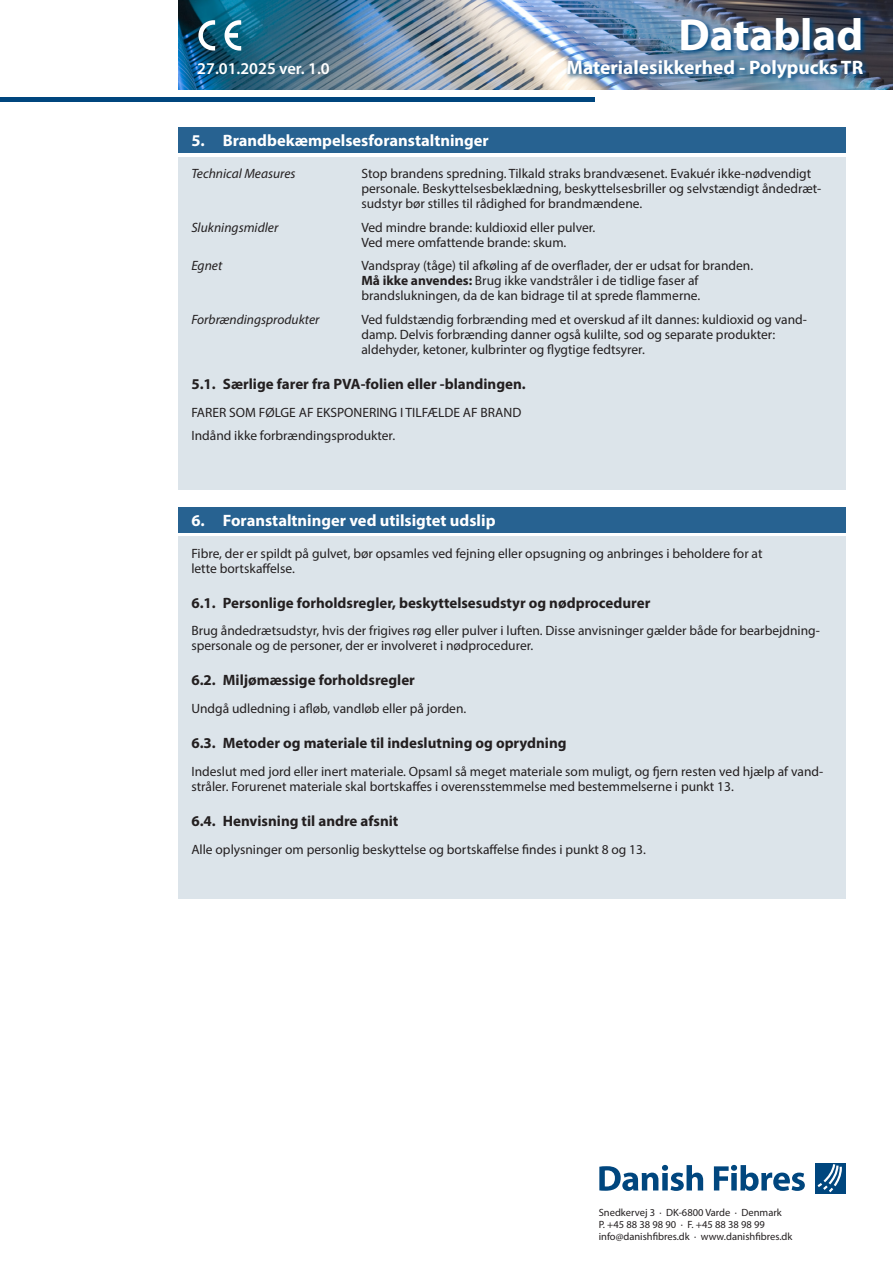
<style>
.page{position:relative;width:893px;height:1263px;background:#fff}
.page>*{position:absolute;margin:0;border:0;box-sizing:border-box;transform-origin:0 0}
.t1{font:700 45px "Myriad Pro";color:#fff}
.t2{font:700 19.5px "Myriad Pro";color:#fff}
.Mellem{font:700 16.5px "Myriad Pro";color:#fff}
.t3{font:600 16.5px "Myriad Pro";color:#fff}
.Underpunkt{font:700 15px "Myriad Pro";color:#231f20}
.Brød{font:13.5px/15px "Myriad Pro";color:#231f20}
.Brød-2{font:italic 13.5px "Myriad Pro";color:#231f20}
.t4{font:10.5px/12px "Myriad Pro";color:#231f20}
.s1{font-weight:700}
</style>
<div class="page">
<hr style="left:0;top:98px;width:595px;height:4px;background:#00467e">
<img style="left:179px;top:0;width:714px;height:89px">
<svg style="left:198px;top:20px;width:17px;height:31px"></svg>
<svg style="left:225px;top:20px;width:16px;height:31px"></svg>
<svg style="left:599px;top:1165px;width:104px;height:26px"></svg>
<svg style="left:714px;top:1165px;width:91px;height:26px"></svg>
<div style="left:815px;top:1163px;width:31px;height:31px;background:#00467e"></div>
<svg style="left:818px;top:1164px;width:24px;height:28px"></svg>
<div style="left:179px;top:157px;width:667px;height:333px;background:#dce4ea"></div>
<div style="left:179px;top:128px;width:667px;height:25px;background:#276291"></div>
<div style="left:179px;top:536px;width:667px;height:363px;background:#dce4ea"></div>
<div style="left:179px;top:507px;width:667px;height:25px;background:#276291"></div>
<img style="left:565px;top:16px;width:304px;height:68px">
<p class="t3" style="left:197px;top:58px;width:134px">27.01.2025 ver. 1.0</p>
<h1 class="t1" style="left:678px;top:5px;width:186px">Datablad</h1>
<h2 class="t2" style="left:566px;top:54px;width:298px">Materialesikkerhed - Polypucks TR</h2>
<p class="Mellem" style="left:191px;top:130px;width:299px">5. Brandbekæmpelsesforanstaltninger</p>
<p class="Brød-2" style="left:191px;top:165px;width:106px">Technical Measures</p>
<p class="Brød" style="left:361px;top:166px;width:461px">Stop brandens spredning. Tilkald straks brandvæsenet. Evakuér ikke-nødvendigt personale. Beskyttelsesbeklædning, beskyttelsesbriller og selvstændigt åndedræt&shy;sudstyr bør stilles til rådighed for brandmændene.</p>
<p class="Brød-2" style="left:191px;top:219px;width:88px">Slukningsmidler</p>
<p class="Brød" style="left:361px;top:220px;width:235px">Ved mindre brande: kuldioxid eller pulver.<br>Ved mere omfattende brande: skum.</p>
<p class="Brød-2" style="left:191px;top:257px;width:32px">Egnet</p>
<p class="Brød" style="left:361px;top:258px;width:393px">Vandspray (tåge) til afkøling af de overflader, der er udsat for branden.<br><span class="s1">Må ikke anvendes:</span> Brug ikke vandstråler i de tidlige faser af brandslukningen, da de kan bidrage til at sprede flammerne.</p>
<p class="Brød-2" style="left:191px;top:311px;width:130px">Forbrændingsprodukter</p>
<p class="Brød" style="left:361px;top:312px;width:447px">Ved fuldstændig forbrænding med et overskud af ilt dannes: kuldioxid og vand&shy;damp. Delvis forbrænding danner også kulilte, sod og separate produkter: aldehyder, ketoner, kulbrinter og flygtige fedtsyrer.</p>
<p class="Underpunkt" style="left:191px;top:374px;width:336px">5.1. Særlige farer fra PVA-folien eller -blandingen.</p>
<p class="Brød" style="left:191px;top:404px;width:332px">FARER SOM FØLGE AF EKSPONERING I TILFÆLDE AF BRAND</p>
<p class="Brød" style="left:191px;top:428px;width:205px">Indånd ikke forbrændingsprodukter.</p>
<p class="Mellem" style="left:191px;top:509px;width:306px">6. Foranstaltninger ved utilsigtet udslip</p>
<p class="Brød" style="left:191px;top:545px;width:573px">Fibre, der er spildt på gulvet, bør opsamles ved fejning eller opsugning og anbringes i beholdere for at lette bortskaffelse.</p>
<p class="Underpunkt" style="left:191px;top:593px;width:460px">6.1. Personlige forholdsregler, beskyttelsesudstyr og nødprocedurer</p>
<p class="Brød" style="left:191px;top:623px;width:630px">Brug åndedrætsudstyr, hvis der frigives røg eller pulver i luften. Disse anvisninger gælder både for bearbejdning&shy;spersonale og de personer, der er involveret i nødprocedurer.</p>
<p class="Underpunkt" style="left:191px;top:670px;width:225px">6.2. Miljømæssige forholdsregler</p>
<p class="Brød" style="left:191px;top:701px;width:276px">Undgå udledning i afløb, vandløb eller på jorden.</p>
<p class="Underpunkt" style="left:191px;top:733px;width:377px">6.3. Metoder og materiale til indeslutning og oprydning</p>
<p class="Brød" style="left:191px;top:764px;width:633px">Indeslut med jord eller inert materiale. Opsaml så meget materiale som muligt, og fjern resten ved hjælp af vand&shy;stråler. Forurenet materiale skal bortskaffes i overensstemmelse med bestemmelserne i punkt 13.</p>
<p class="Underpunkt" style="left:191px;top:811px;width:209px">6.4. Henvisning til andre afsnit</p>
<p class="Brød" style="left:191px;top:841px;width:456px">Alle oplysninger om personlig beskyttelse og bortskaffelse findes i punkt 8 og 13.</p>
<p class="t4" style="left:599px;top:1206px;width:195px">Snedkervej 3 · DK-6800 Varde · Denmark<br>P. +45 88 38 98 90 · F. +45 88 38 98 99 info@danishfibres.dk · www.danishfibres.dk</p>
</div>
